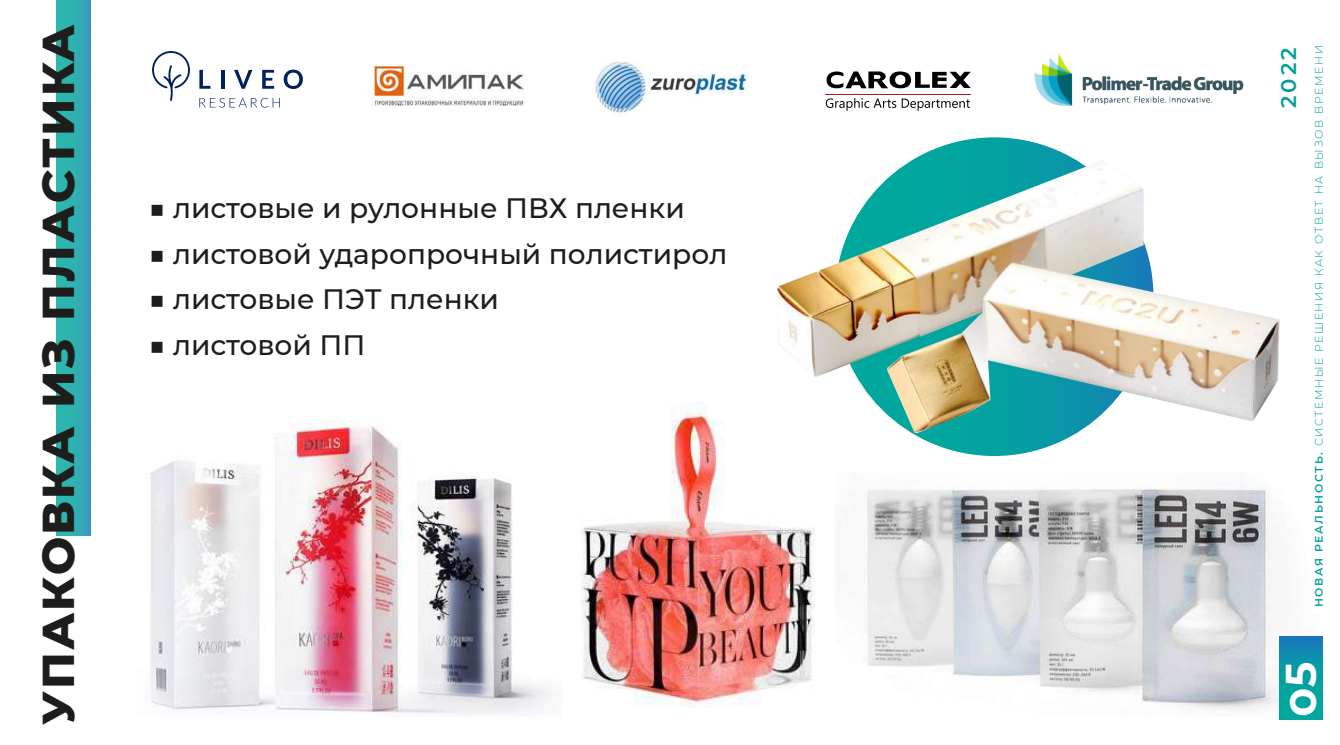
<style>
.page{position:relative;width:1340px;height:745px;background:#fff}
.page>*{position:absolute;margin:0;border:0;box-sizing:border-box;transform-origin:0 0}
.t1{font:800 45.5px "Montserrat";letter-spacing:.05em;color:#1d1d1b}
.t2{font:700 42.35px "Montserrat";color:#fff}
.t3{font:500 28px "Montserrat";color:#1d1d1b}
.t4{font:600 21.26px "Montserrat";color:#00a19a}
.t5{font:300 10.94px "Montserrat";letter-spacing:.15em;color:#00a19a}
.s1{font-weight:600}
</style>
<div class="page">
<div style="left:835px;top:137px;width:318px;height:318px;background:#03a2a1;border-radius:159px"></div>
<div style="left:57px;top:0;width:34px;height:535px;background:linear-gradient(to right,#27bea8,#399cbd)"></div>
<svg style="left:152px;top:51px;width:38px;height:50px"></svg>
<svg style="left:199px;top:70px;width:11px;height:19px"></svg>
<hr style="left:221px;top:70px;width:3px;height:19px;background:#00205f">
<svg style="left:234px;top:70px;width:18px;height:19px"></svg>
<svg style="left:262px;top:70px;width:12px;height:19px"></svg>
<svg style="left:284px;top:70px;width:19px;height:19px"></svg>
<svg style="left:199px;top:98px;width:81px;height:9px"></svg>
<hr style="left:825px;top:94px;width:145px;height:1px;background:#ba1825">
<svg style="left:826px;top:71px;width:144px;height:18px"></svg>
<svg style="left:825px;top:98px;width:144px;height:13px"></svg>
<img style="left:373px;top:66px;width:151px;height:39px">
<img style="left:595px;top:61px;width:153px;height:53px">
<img style="left:865px;top:486px;width:414px;height:224px">
<img style="left:581px;top:402px;width:234px;height:306px">
<img style="left:150px;top:420px;width:401px;height:295px">
<img style="left:776px;top:160px;width:503px;height:273px">
<img style="left:1034px;top:53px;width:209px;height:52px">
<div style="left:1279px;top:635px;width:43px;height:84px;background:linear-gradient(to bottom,#1581b5,#00b197)"></div>
<h1 class="t1" style="left:25px;top:724px;width:702px;rotate:-90deg">УПАКОВКА ИЗ ПЛАСТИКА</h1>
<p class="t3" style="left:149px;top:189px;width:537px">■ листовые и рулонные ПВХ пленки</p>
<p class="t3" style="left:149px;top:234px;width:580px">■ листовой ударопрочный полистирол</p>
<p class="t3" style="left:149px;top:280px;width:352px">■ листовые ПЭТ пленки</p>
<p class="t3" style="left:149px;top:325px;width:218px">■ листовой ПП</p>
<p class="t4" style="left:1273px;top:108px;width:62px;rotate:-90deg">2022</p>
<p class="t5" style="left:1311px;top:607px;width:563px;rotate:-90deg"><span class="s1">НОВАЯ РЕАЛЬНОСТЬ.</span> СИСТЕМНЫЕ РЕШЕНИЯ КАК ОТВЕТ НА ВЫЗОВ ВРЕМЕНИ</p>
<h2 class="t2" style="left:1270px;top:716px;width:56px;rotate:-90deg">05</h2>
</div>
